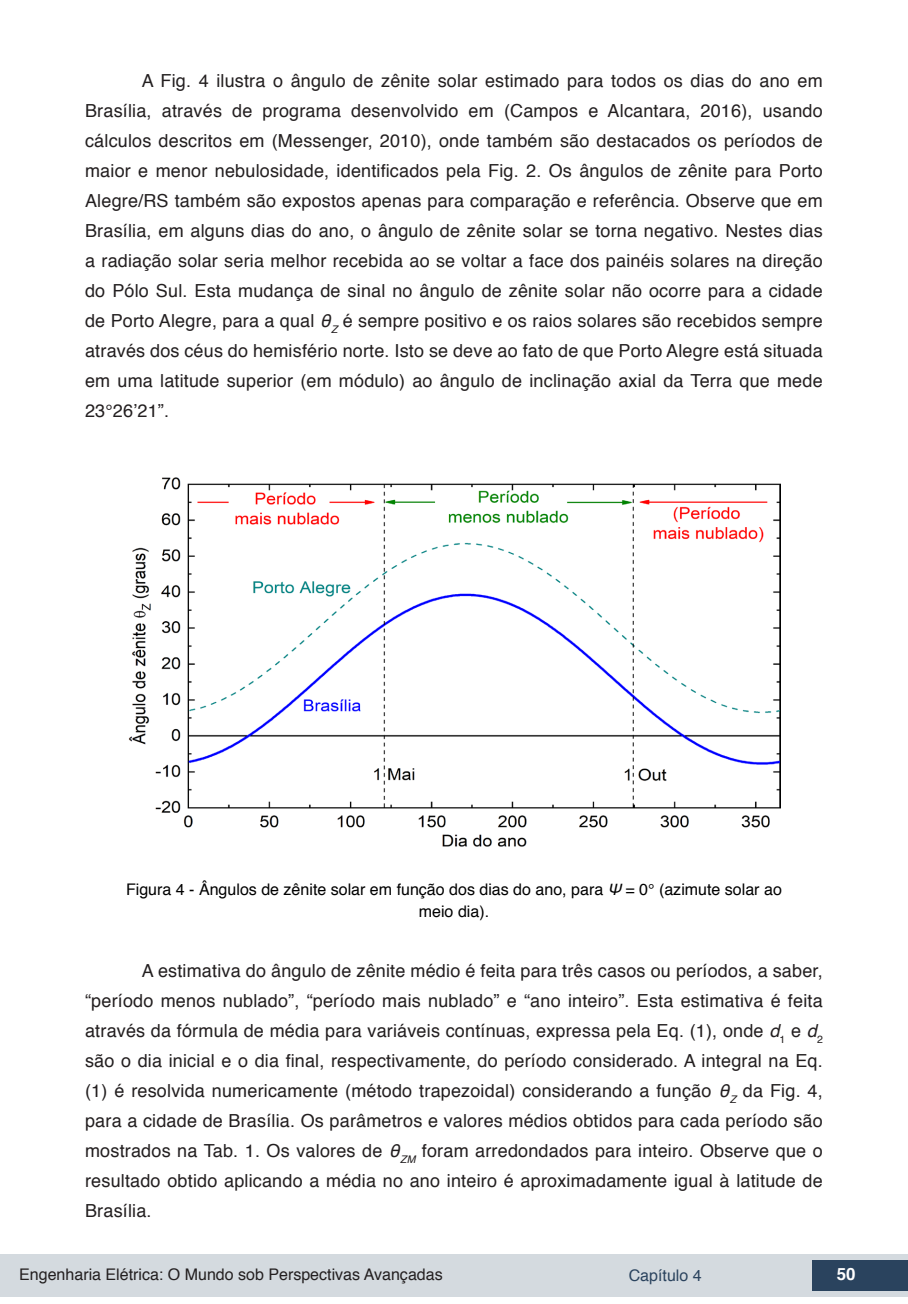
<style>
.page{position:relative;width:908px;height:1304px;background:#fff}
.page>*{position:absolute;margin:0;border:0;box-sizing:border-box;transform-origin:0 0}
.t1{font:18px/30px "Helvetica";letter-spacing:.01em;color:#231f20;text-align:justify}
.t2{font:700 16.8px "Helvetica";color:#fff}
.t3{font:16px/22px "Helvetica";color:#000;text-align:center}
.t4{font:16px "Helvetica";color:#231f20}
.t5{font:16px "Helvetica";color:#2a435e}
.s1{font-style:italic}
</style>
<div class="page">
<div style="left:0;top:1254px;width:906px;height:43px;background:#d4dadf"></div>
<div style="left:812px;top:1261px;width:95px;height:30px;background:#2a435e"></div>
<img style="left:129px;top:477px;width:651px;height:370px">
<p class="t1" style="left:85px;top:66px;width:738px;text-indent:57px">A Fig. 4 ilustra o ângulo de zênite solar estimado para todos os dias do ano em Brasília, através de programa desenvolvido em (Campos e Alcantara, 2016), usando cálculos descritos em (Messenger, 2010), onde também são destacados os períodos de maior e menor nebulosidade, identificados pela Fig. 2. Os ângulos de zênite para Porto Alegre/RS também são expostos apenas para comparação e referência. Observe que em Brasília, em alguns dias do ano, o ângulo de zênite solar se torna negativo. Nestes dias a radiação solar seria melhor recebida ao se voltar a face dos painéis solares na direção do Pólo Sul. Esta mudança de sinal no ângulo de zênite solar não ocorre para a cidade de Porto Alegre, para a qual <span class="s1">θ</span><sub>Z</sub> é sempre positivo e os raios solares são recebidos sempre através dos céus do hemisfério norte. Isto se deve ao fato de que Porto Alegre está situada em uma latitude superior (em módulo) ao ângulo de inclinação axial da Terra que mede 23°26’21”.</p>
<p class="t3" style="left:126px;top:879px;width:657px">Figura 4 - Ângulos de zênite solar em função dos dias do ano, para <span class="s1">Ψ</span> = 0° (azimute solar ao meio dia).</p>
<p class="t1" style="left:85px;top:956px;width:739px;text-indent:57px">A estimativa do ângulo de zênite médio é feita para três casos ou períodos, a saber, “período menos nublado”, “período mais nublado” e “ano inteiro”. Esta estimativa é feita através da fórmula de média para variáveis contínuas, expressa pela Eq. (1), onde <span class="s1">d</span><sub>1</sub> e <span class="s1">d</span><sub>2 </sub>são o dia inicial e o dia final, respectivamente, do período considerado. A integral na Eq. (1) é resolvida numericamente (método trapezoidal) considerando a função <span class="s1">θ</span><sub>Z</sub> da Fig. 4, para a cidade de Brasília. Os parâmetros e valores médios obtidos para cada período são mostrados na Tab. 1. Os valores de <span class="s1">θ</span><sub>ZM</sub> foram arredondados para inteiro. Observe que o resultado obtido aplicando a média no ano inteiro é aproximadamente igual à latitude de Brasília.</p>
<p class="t4" style="left:19px;top:1262px;width:425px">Engenharia Elétrica: O Mundo sob Perspectivas Avançadas</p>
<p class="t5" style="left:628px;top:1263px;width:74px">Capítulo 4</p>
<p class="t2" style="left:836px;top:1261px;width:20px">50</p>
</div>
